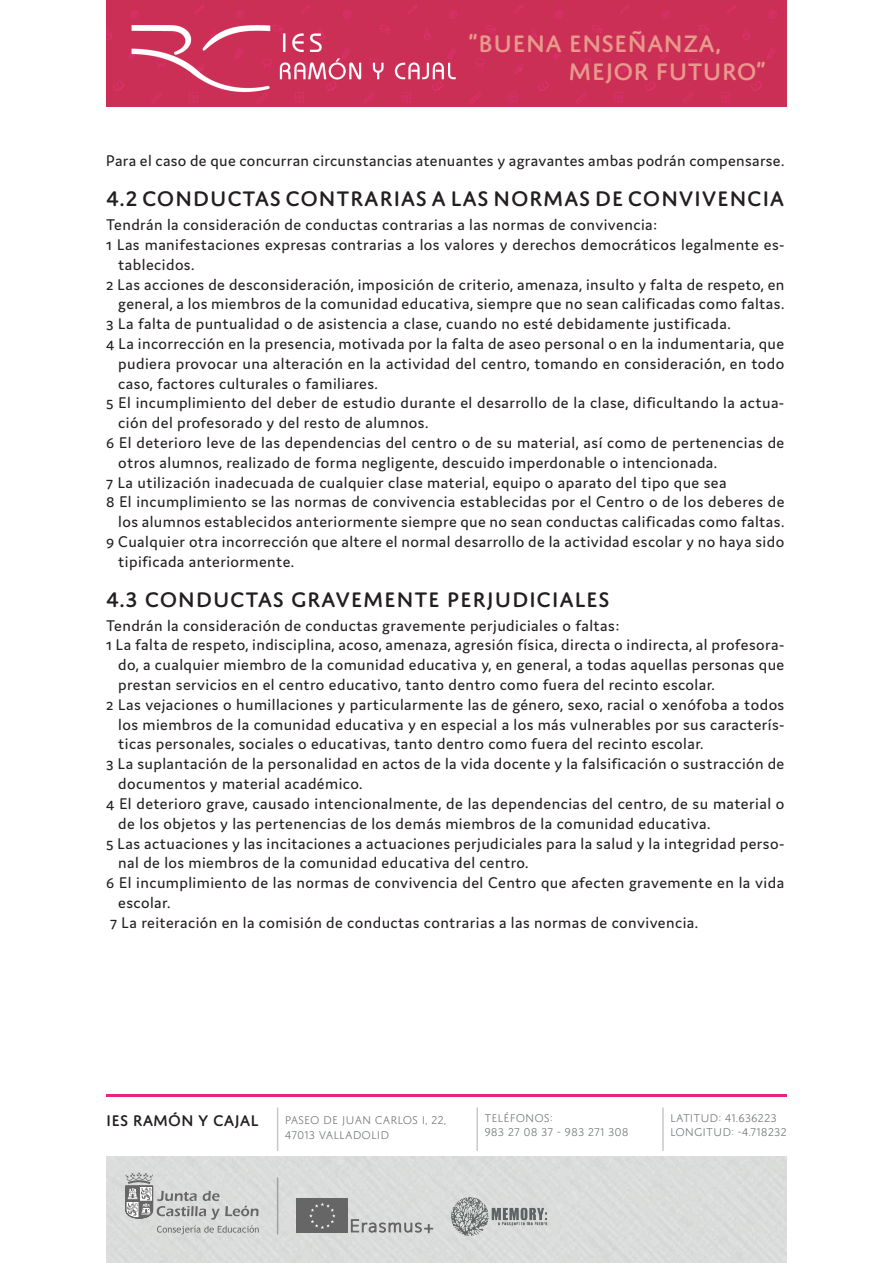
<style>
.page{position:relative;width:893px;height:1263px;background:#fff}
.page>*{position:absolute;margin:0;border:0;box-sizing:border-box;transform-origin:0 0}
.t1{font:500 25.5px/28.7px "Domus Titling";color:#e8998d}
.t2{font:500 22.5px "Domus Titling";letter-spacing:.025em;color:#231f20}
.t3{font:16.5px "Domus";letter-spacing:.025em;color:#231f20}
.t4{font:500 16.5px "Domus Titling";color:#231f20}
.t5{font:300 12px/14.4px "Domus Titling";color:#74787a}
</style>
<div class="page">
<div style="left:106px;top:1157px;width:681px;height:106px;background:#dadcda"></div>
<svg style="left:125px;top:1172px;width:133px;height:47px;background:#c4c5c4"></svg>
<svg style="left:157px;top:1225px;width:102px;height:9px"></svg>
<div style="left:297px;top:1199px;width:51px;height:34px;background:#666"></div>
<svg style="left:309px;top:1203px;width:27px;height:26px"></svg>
<svg style="left:351px;top:1219px;width:83px;height:14px"></svg>
<div style="left:106px;top:0;width:681px;height:106px;background:#cc2f55"></div>
<img style="left:125px;top:13px;width:337px;height:87px">
<img style="left:449px;top:1196px;width:102px;height:42px">
<hr style="left:106px;top:1095px;width:681px;height:2px;background:#e72382">
<hr style="left:277px;top:1107px;width:1px;height:44px;background:#ccc7c4">
<hr style="left:476px;top:1107px;width:2px;height:44px;background:#ccc7c4">
<hr style="left:662px;top:1107px;width:2px;height:44px;background:#ccc7c4">
<hr style="left:277px;top:1177px;width:1px;height:57px;background:#9ea1a7">
<h1 class="t1" style="left:569px;top:28px;width:199px;text-indent:-101px">“BUENA ENSEÑANZA,<br>MEJOR FUTURO”</h1>
<p class="t3" style="left:106px;top:152px;width:680px">Para el caso de que concurran circunstancias atenuantes y agravantes ambas podrán compensarse.</p>
<h2 class="t2" style="left:106px;top:186px;width:680px">4.2 CONDUCTAS CONTRARIAS A LAS NORMAS DE CONVIVENCIA</h2>
<p class="t3" style="left:106px;top:216px;width:553px">Tendrán la consideración de conductas contrarias a las normas de convivencia:</p>
<p class="t3" style="left:106px;top:236px;width:680px">1 Las manifestaciones expresas contrarias a los valores y derechos democráticos legalmente es-</p>
<p class="t3" style="left:118px;top:255px;width:78px">tablecidos.</p>
<p class="t3" style="left:106px;top:275px;width:680px">2 Las acciones de desconsideración, imposición de criterio, amenaza, insulto y falta de respeto, en</p>
<p class="t3" style="left:118px;top:295px;width:668px">general, a los miembros de la comunidad educativa, siempre que no sean calificadas como faltas.</p>
<p class="t3" style="left:106px;top:315px;width:626px">3 La falta de puntualidad o de asistencia a clase, cuando no esté debidamente justificada.</p>
<p class="t3" style="left:106px;top:335px;width:679px">4 La incorrección en la presencia, motivada por la falta de aseo personal o en la indumentaria, que</p>
<p class="t3" style="left:118px;top:354px;width:668px">pudiera provocar una alteración en la actividad del centro, tomando en consideración, en todo</p>
<p class="t3" style="left:118px;top:374px;width:261px">caso, factores culturales o familiares.</p>
<p class="t3" style="left:106px;top:394px;width:679px">5 El incumplimiento del deber de estudio durante el desarrollo de la clase, dificultando la actua-</p>
<p class="t3" style="left:118px;top:414px;width:312px">ción del profesorado y del resto de alumnos.</p>
<p class="t3" style="left:106px;top:434px;width:680px">6 El deterioro leve de las dependencias del centro o de su material, así como de pertenencias de</p>
<p class="t3" style="left:118px;top:453px;width:600px">otros alumnos, realizado de forma negligente, descuido imperdonable o intencionada.</p>
<p class="t3" style="left:106px;top:473px;width:622px">7 La utilización inadecuada de cualquier clase material, equipo o aparato del tipo que sea</p>
<p class="t3" style="left:106px;top:493px;width:680px">8 El incumplimiento se las normas de convivencia establecidas por el Centro o de los deberes de</p>
<p class="t3" style="left:118px;top:513px;width:668px">los alumnos establecidos anteriormente siempre que no sean conductas calificadas como faltas.</p>
<p class="t3" style="left:106px;top:533px;width:679px">9 Cualquier otra incorrección que altere el normal desarrollo de la actividad escolar y no haya sido</p>
<p class="t3" style="left:118px;top:552px;width:177px">tipificada anteriormente.</p>
<h2 class="t2" style="left:106px;top:586px;width:505px">4.3 CONDUCTAS GRAVEMENTE PERJUDICIALES</h2>
<p class="t3" style="left:106px;top:616px;width:515px">Tendrán la consideración de conductas gravemente perjudiciales o faltas:</p>
<p class="t3" style="left:106px;top:636px;width:680px">1 La falta de respeto, indisciplina, acoso, amenaza, agresión física, directa o indirecta, al profesora-</p>
<p class="t3" style="left:118px;top:656px;width:668px">do, a cualquier miembro de la comunidad educativa y, en general, a todas aquellas personas que</p>
<p class="t3" style="left:118px;top:676px;width:598px">prestan servicios en el centro educativo, tanto dentro como fuera del recinto escolar.</p>
<p class="t3" style="left:106px;top:695px;width:680px">2 Las vejaciones o humillaciones y particularmente las de género, sexo, racial o xenófoba a todos</p>
<p class="t3" style="left:118px;top:715px;width:668px">los miembros de la comunidad educativa y en especial a los más vulnerables por sus caracterís-</p>
<p class="t3" style="left:118px;top:735px;width:587px">ticas personales, sociales o educativas, tanto dentro como fuera del recinto escolar.</p>
<p class="t3" style="left:106px;top:755px;width:680px">3 La suplantación de la personalidad en actos de la vida docente y la falsificación o sustracción de</p>
<p class="t3" style="left:118px;top:775px;width:246px">documentos y material académico.</p>
<p class="t3" style="left:106px;top:794px;width:680px">4 El deterioro grave, causado intencionalmente, de las dependencias del centro, de su material o</p>
<p class="t3" style="left:118px;top:814px;width:594px">de los objetos y las pertenencias de los demás miembros de la comunidad educativa.</p>
<p class="t3" style="left:106px;top:834px;width:680px">5 Las actuaciones y las incitaciones a actuaciones perjudiciales para la salud y la integridad perso-</p>
<p class="t3" style="left:118px;top:854px;width:412px">nal de los miembros de la comunidad educativa del centro.</p>
<p class="t3" style="left:106px;top:874px;width:679px">6 El incumplimiento de las normas de convivencia del Centro que afecten gravemente en la vida</p>
<p class="t3" style="left:118px;top:893px;width:54px">escolar.</p>
<p class="t3" style="left:110px;top:913px;width:589px">7 La reiteración en la comisión de conductas contrarias a las normas de convivencia.</p>
<p class="t4" style="left:106px;top:1111px;width:154px">IES RAMÓN Y CAJAL</p>
<p class="t5" style="left:285px;top:1113px;width:163px">PASEO DE JUAN CARLOS I, 22,<br>47013 VALLADOLID</p>
<p class="t5" style="left:484px;top:1110px;width:146px">TELÉFONOS:<br>983 27 08 37 - 983 271 308</p>
<p class="t5" style="left:670px;top:1110px;width:118px">LATITUD: 41.636223<br>LONGITUD: -4.718232</p>
</div>
